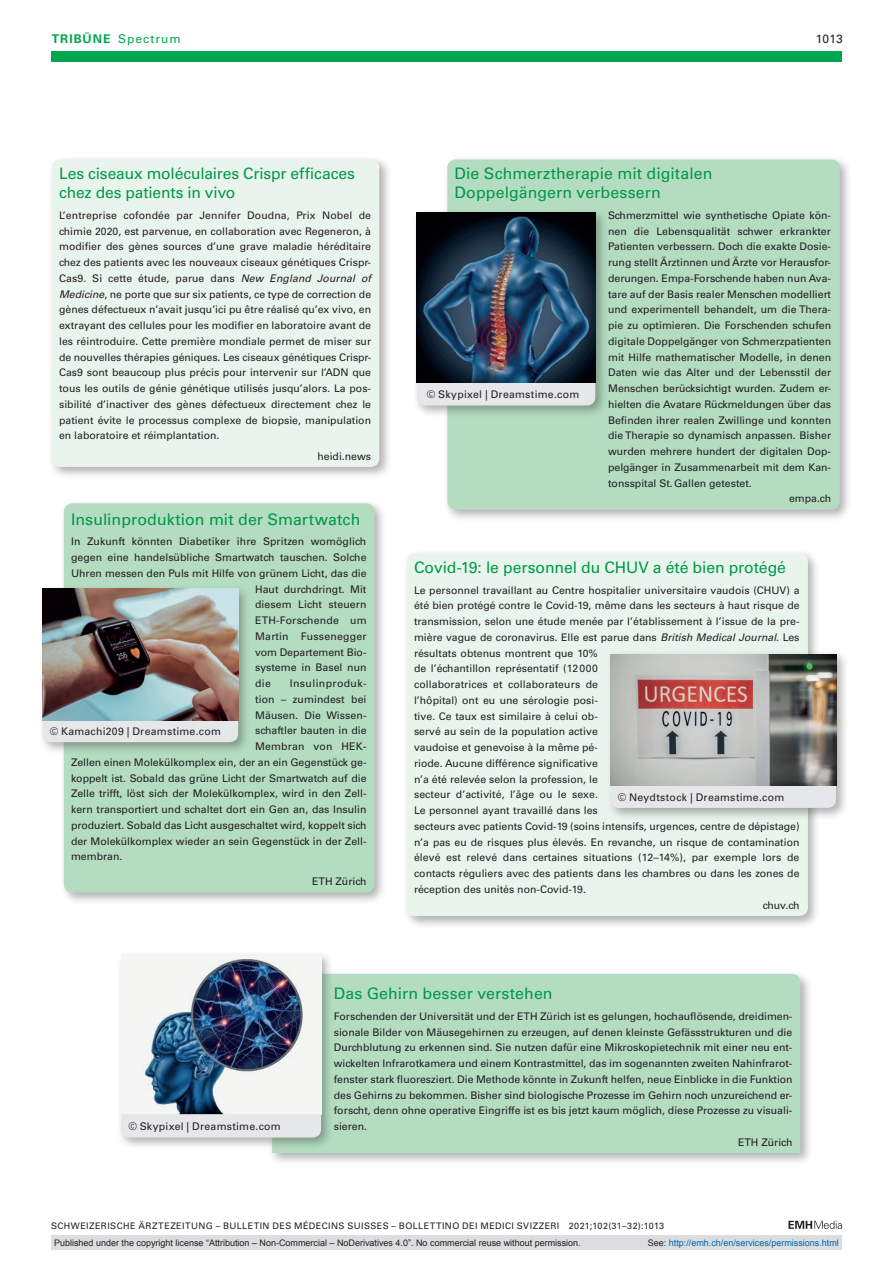
<style>
.page{position:relative;width:893px;height:1263px;background:#fff}
.page>*{position:absolute;margin:0;border:0;box-sizing:border-box;transform-origin:0 0}
.section-h1{font:15.9px/19.2px "Univers LT Std";letter-spacing:.005em;color:#00984a}
.section-h1-2{font:15.75px/19.2px "Univers LT Std";letter-spacing:-.005em;color:#00984a}
.ressort{font:12px "Univers LT Std";letter-spacing:.09em;color:#00a54f}
.ressort-2{font:12px "Univers LT Std";color:#231f20}
.boxed-text{font:10.5px/15.8px "Univers LT Std";color:#231f20;text-align:justify}
.fig-caption{font:10.5px "Univers LT Std";letter-spacing:.025em;color:#231f20}
.boxed-text-2{font:10.5px "Univers LT Std";letter-spacing:.02em;color:#231f20}
.boxed-text-3{font:10.5px "Univers LT Std";letter-spacing:.035em;color:#231f20}
.t1{font:9px "Arial";color:#231f20}
.fusszeile{font:9px "Univers LT Std";letter-spacing:.045em;color:#231f20}
.t2{font:9px "Arial";color:#0066b3}
.s1{font-weight:700}
.s2{font-style:italic}
.s3{color:#231f20}
</style>
<div class="page">
<svg style="left:788px;top:1221px;width:54px;height:8px"></svg>
<div style="left:51px;top:51px;width:791px;height:11px;background:#00a54f"></div>
<div style="left:443px;top:155px;width:409px;height:367px;background:#231f20;opacity:.35"></div>
<div style="left:447px;top:159px;width:393px;height:351px;background:#b3dcc0;border-radius:9px"></div>
<div style="left:412px;top:208px;width:196px;height:210px;background:#231f20;opacity:.35"></div>
<div style="left:417px;top:383px;width:178px;height:22px;background:#e6e7e9"></div>
<img style="left:417px;top:213px;width:178px;height:170px">
<div style="left:268px;top:970px;width:545px;height:196px;background:#231f20;opacity:.35"></div>
<div style="left:272px;top:974px;width:528px;height:179px;background:#b3dcc0"></div>
<div style="left:117px;top:950px;width:217px;height:200px;background:#231f20;opacity:.35"></div>
<img style="left:121px;top:955px;width:200px;height:159px">
<div style="left:121px;top:1114px;width:200px;height:23px;background:#e6e7e9"></div>
<div style="left:403px;top:549px;width:418px;height:379px;background:#231f20;opacity:.35"></div>
<div style="left:407px;top:553px;width:401px;height:363px;background:#e9f5ec;border-radius:9px"></div>
<div style="left:606px;top:650px;width:243px;height:170px;background:#231f20;opacity:.35"></div>
<div style="left:611px;top:786px;width:225px;height:22px;background:#e6e7e9"></div>
<img style="left:611px;top:654px;width:225px;height:132px">
<div style="left:48px;top:155px;width:344px;height:325px;background:#231f20;opacity:.35"></div>
<div style="left:52px;top:159px;width:327px;height:308px;background:#e9f5ec;border-radius:9px"></div>
<div style="left:60px;top:499px;width:327px;height:406px;background:#231f20;opacity:.35"></div>
<div style="left:64px;top:503px;width:310px;height:389px;background:#b3dcc0;border-radius:9px"></div>
<div style="left:38px;top:584px;width:213px;height:171px;background:#231f20;opacity:.35"></div>
<div style="left:43px;top:720px;width:195px;height:22px;background:#e6e7e9"></div>
<img style="left:43px;top:588px;width:195px;height:132px">
<div style="left:51px;top:1235px;width:791px;height:15px;background:#dcdddf"></div>
<p class="ressort" style="left:52px;top:31px;width:130px"><span class="s1">TRIBÜNE</span> Spectrum</p>
<p class="ressort-2" style="left:816px;top:31px;width:28px">1013</p>
<p class="section-h1-2" style="left:59px;top:164px;width:297px">Les ciseaux moléculaires Crispr efficaces chez des patients in vivo</p>
<p class="boxed-text" style="left:59px;top:207px;width:314px">L’entreprise cofondée par Jennifer Doudna, Prix Nobel de chimie 2020, est parvenue, en collaboration avec Regeneron, à modifier des gènes sources d’une grave maladie héréditaire chez des patients avec les nouveaux ciseaux génétiques Crispr-Cas9. Si cette étude, parue dans <span class="s2">New England Journal of Medicine</span>, ne porte que sur six patients, ce type de correction de gènes défectueux n’avait jusqu’ici pu être réalisé qu’ex vivo, en extrayant des cellules pour les modifier en laboratoire avant de les réintroduire. Cette première mondiale permet de miser sur de nouvelles thérapies géniques. Les ciseaux génétiques Crispr-Cas9 sont beaucoup plus précis pour intervenir sur l’ADN que tous les outils de génie génétique utilisés jusqu’alors. La pos&shy;sibilité d’inactiver des gènes défectueux directement chez le patient évite le processus complexe de biopsie, manipulation en laboratoire et réimplantation.</p>
<p class="boxed-text" style="left:317px;top:448px;width:55px">heidi.news</p>
<p class="section-h1" style="left:71px;top:509px;width:291px">Insulinproduktion mit der Smartwatch</p>
<p class="boxed-text" style="left:71px;top:534px;width:297px">In Zukunft könnten Diabetiker ihre Spritzen womöglich</p>
<p class="boxed-text" style="left:71px;top:550px;width:297px">gegen eine handelsübliche Smartwatch tauschen. Solche</p>
<p class="boxed-text" style="left:71px;top:565px;width:297px">Uhren messen den Puls mit Hilfe von grünem Licht, das die</p>
<p class="boxed-text" style="left:255px;top:581px;width:113px">Haut durchdringt. Mit</p>
<p class="boxed-text" style="left:255px;top:597px;width:113px">diesem Licht steuern</p>
<p class="boxed-text-2" style="left:255px;top:614px;width:113px">ETH-Forschende um</p>
<p class="boxed-text-2" style="left:255px;top:630px;width:113px">Martin Fussenegger</p>
<p class="boxed-text" style="left:255px;top:644px;width:113px">vom Departement Bio-</p>
<p class="boxed-text" style="left:255px;top:660px;width:113px">systeme in Basel nun</p>
<p class="boxed-text" style="left:255px;top:676px;width:17px">die</p>
<p class="boxed-text-3" style="left:290px;top:677px;width:78px">Insulinproduk-</p>
<p class="boxed-text" style="left:255px;top:691px;width:113px">tion – zumindest bei</p>
<p class="boxed-text" style="left:255px;top:707px;width:113px">Mäusen. Die Wissen-</p>
<p class="boxed-text" style="left:255px;top:723px;width:113px">schaftler bauten in die</p>
<p class="boxed-text" style="left:255px;top:739px;width:113px">Membran von HEK-</p>
<p class="boxed-text" style="left:71px;top:754px;width:297px">Zellen einen Molekülkomplex ein, der an ein Gegenstück ge-</p>
<p class="boxed-text" style="left:71px;top:770px;width:297px">koppelt ist. Sobald das grüne Licht der Smartwatch auf die</p>
<p class="boxed-text" style="left:71px;top:786px;width:297px">Zelle trifft, löst sich der Molekülkomplex, wird in den Zell-</p>
<p class="boxed-text" style="left:71px;top:802px;width:297px">kern transportiert und schaltet dort ein Gen an, das Insulin</p>
<p class="boxed-text" style="left:71px;top:817px;width:297px">produziert. Sobald das Licht ausgeschaltet wird, koppelt sich</p>
<p class="boxed-text" style="left:71px;top:833px;width:297px">der Molekülkomplex wieder an sein Gegenstück in der Zell-</p>
<p class="boxed-text" style="left:71px;top:849px;width:53px">membran.</p>
<p class="boxed-text" style="left:312px;top:874px;width:56px">ETH Zürich</p>
<p class="fig-caption" style="left:50px;top:725px;width:173px">© Kamachi209 | Dreamstime.com</p>
<p class="section-h1" style="left:455px;top:164px;width:259px">Die Schmerztherapie mit digitalen<br>Doppelgängern verbessern</p>
<p class="boxed-text" style="left:608px;top:207px;width:225px">Schmerzmittel wie synthetische Opiate kön&shy;nen die Lebensqualität schwer erkrankter Patienten verbessern. Doch die exakte Dosie&shy;rung stellt Ärztinnen und Ärzte vor Herausfor&shy;derungen. Empa-Forschende haben nun Ava&shy;tare auf der Basis realer Menschen modelliert und experimentell behandelt, um die Thera&shy;pie zu optimieren. Die Forschenden schufen digitale Doppelgänger von Schmerzpatienten mit Hilfe mathematischer Modelle, in denen Daten wie das Alter und der Lebensstil der Menschen berücksichtigt wurden. Zudem er&shy;hielten die Avatare Rückmeldungen über das Befinden ihrer realen Zwillinge und konnten die Therapie so dynamisch anpassen. Bisher wurden mehrere hundert der digitalen Dop&shy;pelgänger in Zusammenarbeit mit dem Kan&shy;tonsspital St.Gallen getestet.</p>
<p class="boxed-text" style="left:789px;top:491px;width:44px">empa.ch</p>
<p class="fig-caption" style="left:427px;top:388px;width:154px">© Skypixel | Dreamstime.com</p>
<p class="section-h1" style="left:414px;top:558px;width:373px">Covid-19: le personnel du CHUV a été bien protégé</p>
<p class="boxed-text" style="left:414px;top:582px;width:387px;text-align:left">Le personnel travaillant au Centre hospitalier universitaire vaudois (CHUV) a été bien protégé contre le Covid-19, même dans les secteurs à haut risque de transmission, selon une étude menée par l’établissement à l’issue de la pre&shy;mière vague de coronavirus. Elle est parue dans <span class="s2">British Medical Journal</span>. Les résultats obtenus montrent que 10%<br>de l’échantillon représentatif (12000<br>collaboratrices et collaborateurs de<br>l’hôpital) ont eu une sérologie posi-<br>tive. Ce taux est similaire à celui ob-<br>servé au sein de la population active<br>vaudoise et genevoise à la même pé-<br>riode. Aucune différence significative<br>n’a été relevée selon la profession, le<br>secteur d’activité, l’âge ou le sexe.<br>Le personnel ayant travaillé dans les<br>secteurs avec patients Covid-19 (soins intensifs, urgences, centre de dépistage) n’a pas eu de risques plus élevés. En revanche, un risque de contamination élevé est relevé dans certaines situations (12–14%), par exemple lors de contacts réguliers avec des patients dans les chambres ou dans les zones de réception des unités non-Covid-19.</p>
<p class="boxed-text" style="left:763px;top:897px;width:38px">chuv.ch</p>
<p class="fig-caption" style="left:618px;top:791px;width:168px">© Neydtstock | Dreamstime.com</p>
<p class="fig-caption" style="left:128px;top:1120px;width:154px">© Skypixel | Dreamstime.com</p>
<p class="section-h1" style="left:334px;top:984px;width:220px">Das Gehirn besser verstehen</p>
<p class="boxed-text" style="left:334px;top:1008px;width:460px">Forschenden der Universität und der ETH Zürich ist es gelungen, hochauflösende, dreidimen&shy;sionale Bilder von Mäusegehirnen zu erzeugen, auf denen kleinste Gefässstrukturen und die Durchblutung zu erkennen sind. Sie nutzen dafür eine Mikroskopietechnik mit einer neu ent&shy;wickelten Infrarotkamera und einem Kontrastmittel, das im sogenannten zweiten Nahinfrarot&shy;fenster stark fluoresziert. Die Methode könnte in Zukunft helfen, neue Einblicke in die Funktion des Gehirns zu bekommen. Bisher sind biologische Prozesse im Gehirn noch unzureichend er&shy;forscht, denn ohne operative Eingriffe ist es bis jetzt kaum möglich, diese Prozesse zu visuali&shy;sieren.</p>
<p class="boxed-text" style="left:738px;top:1134px;width:56px">ETH Zürich</p>
<p class="fusszeile" style="left:51px;top:1220px;width:615px">SCHWEIZERISCHE ÄRZTEZEITUNG – BULLETIN DES MÉDECINS SUISSES – BOLLETTINO DEI MEDICI SVIZZERI 2021;102(31–32):1013</p>
<p class="t1" style="left:54px;top:1237px;width:528px">Published under the copyright license “Attribution – Non-Commercial – NoDerivatives 4.0”. No commercial reuse without permission.</p>
<p class="t2" style="left:648px;top:1237px;width:193px"><span class="s3">See:</span> http://emh.ch/en/services/permissions.html</p>
</div>
